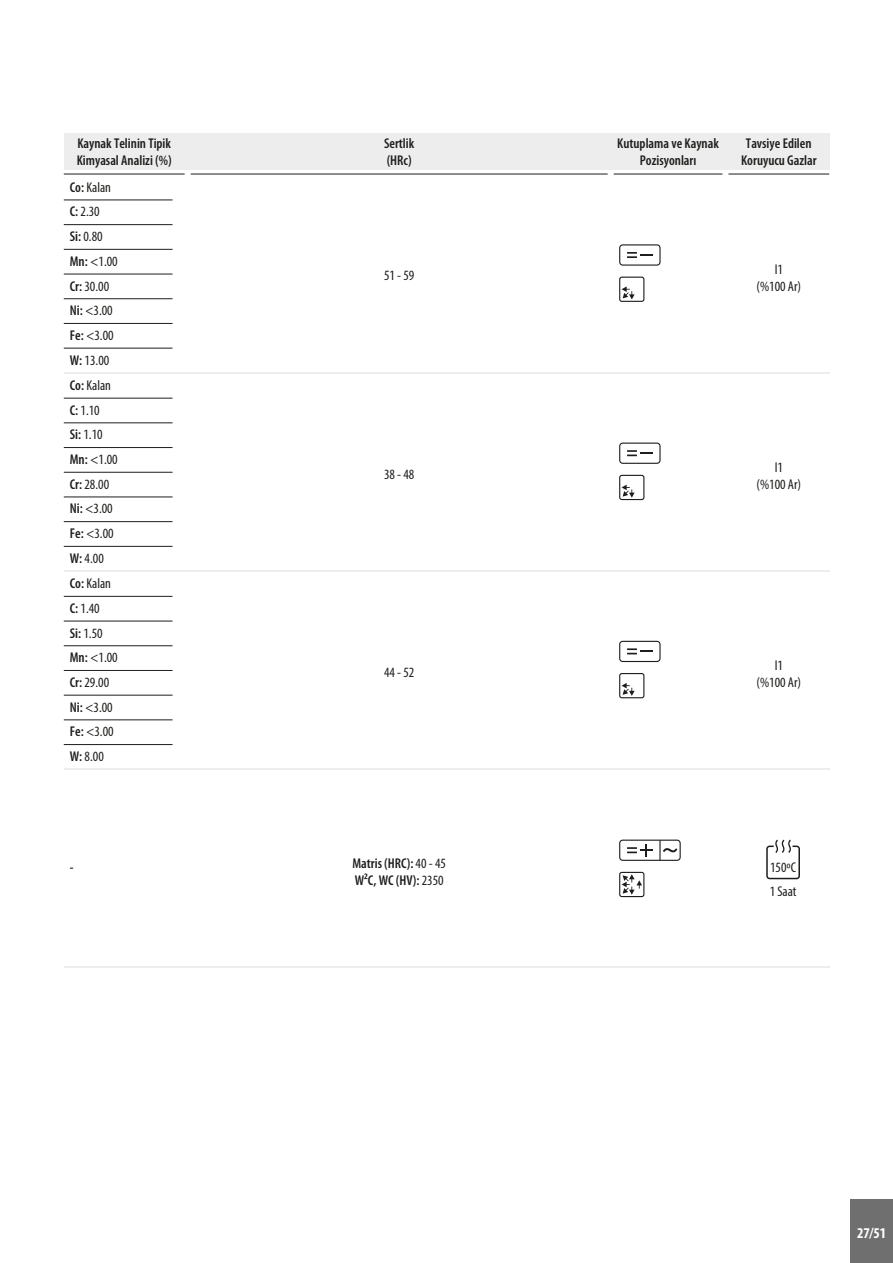
<style>
.page{position:relative;width:893px;height:1263px;background:#fff}
.page>*{position:absolute;margin:0;border:0;box-sizing:border-box;transform-origin:0 0}
.t1{font:700 condensed 15px "Myriad Pro";color:#fff}
.t2{font:condensed 14.25px/24.8px "Myriad Pro";color:#1d1d1b}
.t3{font:600 condensed 14.25px/17.1px "Myriad Pro";color:#1d1d1b}
.s1{font-weight:600}
.s2{font-weight:400}
</style>
<div class="page">
<div style="left:850px;top:1199px;width:43px;height:64px;background:#706f6f"></div>
<svg style="left:622px;top:874px;width:20px;height:21px"></svg>
<div style="left:619px;top:872px;width:25px;height:25px;border:1px solid #1d1d1b;border-radius:2px"></div>
<div style="left:619px;top:840px;width:62px;height:21px;border:1px solid #1d1d1b;border-radius:3px"></div>
<hr style="left:659px;top:840px;width:2px;height:20px;background:#1d1d1b">
<svg style="left:663px;top:848px;width:14px;height:4px"></svg>
<svg style="left:627px;top:844px;width:26px;height:13px"></svg>
<div style="left:64px;top:134px;width:765px;height:36px;background:#ededed"></div>
<hr style="left:64px;top:174px;width:121px;height:1px;background:#1d1d1b">
<hr style="left:191px;top:174px;width:417px;height:1px;background:#1d1d1b">
<hr style="left:614px;top:174px;width:108px;height:1px;background:#1d1d1b">
<hr style="left:728px;top:174px;width:101px;height:1px;background:#1d1d1b">
<hr style="left:64px;top:967px;width:765px;height:1px;background:#ededed">
<div style="left:766px;top:845px;width:34px;height:34px;border:2px solid #1d1d1b;border-radius:3px"></div>
<svg style="left:775px;top:839px;width:16px;height:14px"></svg>
<svg style="left:622px;top:286px;width:13px;height:13px"></svg>
<div style="left:619px;top:277px;width:25px;height:25px;border:1px solid #1d1d1b;border-radius:2px"></div>
<div style="left:619px;top:244px;width:42px;height:22px;border:1px solid #1d1d1b;border-radius:3px"></div>
<svg style="left:627px;top:252px;width:26px;height:6px"></svg>
<hr style="left:64px;top:200px;width:109px;height:1px;background:#1d1d1b">
<hr style="left:64px;top:224px;width:109px;height:1px;background:#1d1d1b">
<hr style="left:64px;top:249px;width:109px;height:1px;background:#1d1d1b">
<hr style="left:64px;top:274px;width:109px;height:1px;background:#1d1d1b">
<hr style="left:64px;top:298px;width:109px;height:1px;background:#1d1d1b">
<hr style="left:64px;top:323px;width:109px;height:1px;background:#1d1d1b">
<hr style="left:64px;top:348px;width:109px;height:1px;background:#1d1d1b">
<hr style="left:64px;top:372px;width:765px;height:1px;background:#ededed">
<svg style="left:622px;top:485px;width:13px;height:13px"></svg>
<div style="left:619px;top:475px;width:25px;height:25px;border:1px solid #1d1d1b;border-radius:2px"></div>
<div style="left:619px;top:443px;width:42px;height:21px;border:1px solid #1d1d1b;border-radius:3px"></div>
<svg style="left:627px;top:450px;width:26px;height:6px"></svg>
<hr style="left:64px;top:398px;width:109px;height:1px;background:#1d1d1b">
<hr style="left:64px;top:423px;width:109px;height:1px;background:#1d1d1b">
<hr style="left:64px;top:447px;width:109px;height:1px;background:#1d1d1b">
<hr style="left:64px;top:472px;width:109px;height:1px;background:#1d1d1b">
<hr style="left:64px;top:497px;width:109px;height:1px;background:#1d1d1b">
<hr style="left:64px;top:521px;width:109px;height:1px;background:#1d1d1b">
<hr style="left:64px;top:546px;width:109px;height:1px;background:#1d1d1b">
<hr style="left:64px;top:570px;width:765px;height:2px;background:#ededed">
<svg style="left:622px;top:683px;width:13px;height:13px"></svg>
<div style="left:619px;top:673px;width:25px;height:25px;border:1px solid #1d1d1b;border-radius:2px"></div>
<div style="left:619px;top:641px;width:42px;height:21px;border:1px solid #1d1d1b;border-radius:3px"></div>
<svg style="left:627px;top:648px;width:26px;height:6px"></svg>
<hr style="left:64px;top:596px;width:109px;height:1px;background:#1d1d1b">
<hr style="left:64px;top:621px;width:109px;height:1px;background:#1d1d1b">
<hr style="left:64px;top:645px;width:109px;height:1px;background:#1d1d1b">
<hr style="left:64px;top:670px;width:109px;height:1px;background:#1d1d1b">
<hr style="left:64px;top:695px;width:109px;height:1px;background:#1d1d1b">
<hr style="left:64px;top:720px;width:109px;height:1px;background:#1d1d1b">
<hr style="left:64px;top:744px;width:109px;height:1px;background:#1d1d1b">
<hr style="left:64px;top:769px;width:765px;height:1px;background:#ededed">
<p class="t3" style="left:77px;top:134px;width:96px">Kaynak Telinin Tipik<br>Kimyasal Analizi (%)</p>
<p class="t3" style="left:384px;top:134px;width:32px">Sertlik (HRc)</p>
<p class="t3" style="left:617px;top:134px;width:103px;text-align:center">Kutuplama ve Kaynak<br>Pozisyonları</p>
<p class="t3" style="left:741px;top:134px;width:77px;text-align:center">Tavsiye Edilen<br>Koruyucu Gazlar</p>
<p class="t2" style="left:70px;top:174px;width:49px"><span class="s1">Co:</span> Kalan<br><span class="s1">C:</span> 2.30<br><span class="s1">Si:</span> 0.80<br><span class="s1">Mn:</span> &lt;1.00<br><span class="s1">Cr:</span> 30.00<br><span class="s1">Ni:</span> &lt;3.00<br><span class="s1">Fe:</span> &lt;3.00<br><span class="s1">W:</span> 13.00</p>
<p class="t2" style="left:70px;top:373px;width:49px"><span class="s1">Co:</span> Kalan<br><span class="s1">C:</span> 1.10<br><span class="s1">Si:</span> 1.10<br><span class="s1">Mn:</span> &lt;1.00<br><span class="s1">Cr:</span> 28.00<br><span class="s1">Ni:</span> &lt;3.00<br><span class="s1">Fe:</span> &lt;3.00<br><span class="s1">W:</span> 4.00</p>
<p class="t2" style="left:70px;top:571px;width:49px"><span class="s1">Co:</span> Kalan<br><span class="s1">C:</span> 1.40<br><span class="s1">Si:</span> 1.50<br><span class="s1">Mn:</span> &lt;1.00<br><span class="s1">Cr:</span> 29.00<br><span class="s1">Ni:</span> &lt;3.00<br><span class="s1">Fe:</span> &lt;3.00<br><span class="s1">W:</span> 8.00</p>
<p class="t2" style="left:384px;top:263px;width:32px">51 - 59</p>
<p class="t2" style="left:756px;top:260px;width:46px;line-height:17.1px;text-align:center">I1<br>(%100 Ar)</p>
<p class="t2" style="left:384px;top:461px;width:32px">38 - 48</p>
<p class="t2" style="left:756px;top:458px;width:46px;line-height:17.1px;text-align:center">I1<br>(%100 Ar)</p>
<p class="t2" style="left:384px;top:660px;width:32px">44 - 52</p>
<p class="t2" style="left:756px;top:657px;width:46px;line-height:17.1px;text-align:center">I1<br>(%100 Ar)</p>
<p class="t3" style="left:70px;top:859px;width:5px">-</p>
<p class="t3" style="left:352px;top:855px;width:95px">Matris (HRC): <span class="s2">40 - 45<br></span>W²C, WC (HV): <span class="s2">2350</span></p>
<p class="t2" style="left:770px;top:856px;width:28px;line-height:24px">150ºC<br>1 Saat</p>
<p class="t1" style="left:857px;top:1223px;width:31px">27/51</p>
</div>
